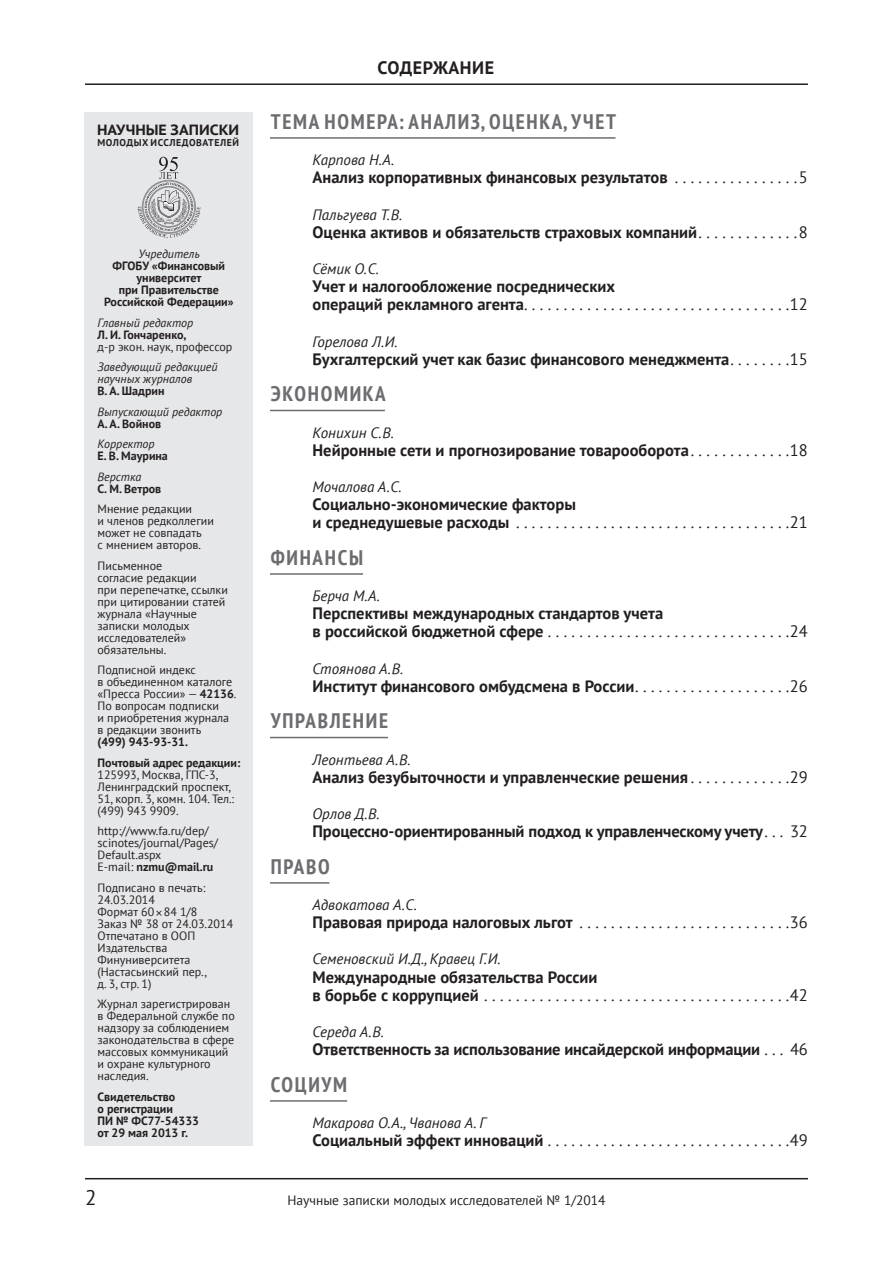
<style>
.page{position:relative;width:893px;height:1263px;background:#fff}
.page>*{position:absolute;margin:0;border:0;box-sizing:border-box;transform-origin:0 0}
.t1{font:700 condensed 21px "PT Sans";letter-spacing:.08em;color:#6c6d70}
.t2{font:21px "PT Sans";color:#231f20}
.t3{font:700 18px "PT Sans";letter-spacing:.03em;color:#231f20}
.t4{font:700 16.5px/18.1px "PT Sans";color:#231f20}
.t5{font:16.5px "PT Sans";color:#231f20}
.t6{font:italic 15px "PT Sans";color:#231f20}
.t7{font:700 14.7px "PT Sans Caption";color:#231f20}
.t8{font:13.5px "PT Sans";color:#231f20}
.t9{font:12px/12px "PT Sans";color:#231f20}
.t10{font:700 12px/12px "PT Sans";color:#231f20}
.t11{font:italic 12px/12px "PT Sans";color:#231f20}
.t12{font:700 9.9px "PT Sans";letter-spacing:.055em;color:#231f20}
.s1{font-weight:700}
</style>
<div class="page">
<hr style="left:85px;top:1178px;width:723px;height:1px;background:#231f20">
<hr style="left:85px;top:83px;width:723px;height:2px;background:#231f20">
<div style="left:85px;top:112px;width:168px;height:1034px;background:#e6e7e9"></div>
<hr style="left:270px;top:137px;width:345px;height:2px;background:#6c6d70">
<hr style="left:270px;top:410px;width:115px;height:1px;background:#6c6d70">
<hr style="left:270px;top:573px;width:93px;height:2px;background:#6c6d70">
<hr style="left:270px;top:737px;width:118px;height:1px;background:#6c6d70">
<hr style="left:270px;top:882px;width:59px;height:2px;background:#6c6d70">
<hr style="left:270px;top:1100px;width:77px;height:2px;background:#6c6d70">
<svg style="left:137px;top:157px;width:64px;height:81px"></svg>
<p class="t7" style="left:97px;top:120px;width:144px">НАУЧНЫЕ ЗАПИСКИ</p>
<p class="t12" style="left:97px;top:136px;width:143px">молодых исследователей</p>
<p class="t11" style="left:138px;top:248px;width:63px">Учредитель</p>
<p class="t10" style="left:104px;top:260px;width:131px;text-align:center">ФГОБУ «Финансовый университет<br>при Правительстве<br>Российской Федерации»</p>
<p class="t11" style="left:98px;top:316px;width:97px">Главный редактор</p>
<p class="t10" style="left:98px;top:328px;width:90px">Л. И. Гончаренко,</p>
<p class="t9" style="left:98px;top:340px;width:136px">д-р экон. наук, профессор</p>
<p class="t11" style="left:98px;top:361px;width:122px">Заведующий редакцией научных журналов</p>
<p class="t10" style="left:98px;top:385px;width:68px">В. А. Шадрин</p>
<p class="t11" style="left:98px;top:405px;width:126px">Выпускающий редактор</p>
<p class="t10" style="left:98px;top:417px;width:65px">А. А. Войнов</p>
<p class="t11" style="left:98px;top:438px;width:59px">Корректор</p>
<p class="t10" style="left:98px;top:450px;width:72px">Е. В. Маурина</p>
<p class="t11" style="left:98px;top:470px;width:45px">Верстка</p>
<p class="t10" style="left:98px;top:482px;width:65px">С. М. Ветров</p>
<p class="t9" style="left:98px;top:503px;width:118px">Мнение редакции<br>и членов редколлегии может не совпадать<br>с мнением авторов.</p>
<p class="t9" style="left:98px;top:559px;width:132px">Письменное<br>согласие редакции<br>при перепечатке, ссылки при цитировании статей журнала «Научные записки молодых исследователей» обязательны.</p>
<p class="t9" style="left:98px;top:664px;width:140px">Подписной индекс<br>в объединенном каталоге «Пресса России» — <span class="s1">42136</span>.<br>По вопросам подписки<br>и приобретения журнала в редакции звонить</p>
<p class="t10" style="left:98px;top:732px;width:144px;line-height:20.5px">(499) 943-93-31.<br>Почтовый адрес редакции:</p>
<p class="t9" style="left:98px;top:768px;width:138px">125993, Москва, ГПС-3,<br>Ленинградский проспект,<br>51, корп. 3, комн. 104. Тел.: (499) 943 9909.</p>
<p class="t9" style="left:98px;top:825px;width:122px">http://www.fa.ru/dep/ scinotes/journal/Pages/<br>Default.aspx<br>E-mail: <span class="s1">nzmu@mail.ru</span></p>
<p class="t9" style="left:98px;top:881px;width:137px">Подписано в печать:<br>24.03.2014<br>Формат 60 84 1/8<br>Заказ № 38 от 24.03.2014<br>Отпечатано в ООП<br>Издательства<br>Финуниверситета (Настасьинский пер.,<br>д. 3, стр. 1)</p>
<p class="t9" style="left:98px;top:998px;width:139px">Журнал зарегистрирован в Федеральной службе по надзору за соблюдением законодательства в сфере массовых коммуникаций и охране культурного наследия.</p>
<p class="t10" style="left:98px;top:1090px;width:103px">Свидетельство<br>о регистрации<br>ПИ № ФС77-54333 от 29 мая 2013 г.</p>
<h2 class="t3" style="left:378px;top:55px;width:118px">содержание</h2>
<h1 class="t1" style="left:271px;top:107px;width:347px">ТЕМА НОМЕРА: АНАЛИЗ, ОЦЕНКА, УЧЕТ</h1>
<p class="t6" style="left:313px;top:150px;width:83px">Карпова Н.А.</p>
<h3 class="t4" style="left:313px;top:168px;width:357px">Анализ корпоративных финансовых результатов</h3>
<h3 class="t5" style="left:799px;top:167px;width:10px">5</h3>
<p class="t6" style="left:313px;top:205px;width:91px">Пальгуева Т.В.</p>
<h3 class="t4" style="left:313px;top:223px;width:386px">Оценка активов и обязательств страховых компаний</h3>
<h3 class="t5" style="left:799px;top:221px;width:10px">8</h3>
<p class="t6" style="left:313px;top:259px;width:68px">Сёмик О.С.</p>
<h3 class="t4" style="left:313px;top:277px;width:304px">Учет и налогообложение посреднических операций рекламного агента</h3>
<h3 class="t5" style="left:790px;top:294px;width:19px">12</h3>
<p class="t6" style="left:313px;top:332px;width:87px">Горелова Л.И.</p>
<h3 class="t4" style="left:313px;top:350px;width:418px">Бухгалтерский учет как базис финансового менеджмента</h3>
<h3 class="t5" style="left:790px;top:348px;width:19px">15</h3>
<h1 class="t1" style="left:271px;top:380px;width:26px">Экономика</h1>
<p class="t6" style="left:313px;top:423px;width:83px">Конихин С.В.</p>
<h3 class="t4" style="left:313px;top:441px;width:378px">Нейронные сети и прогнозирование товарооборота</h3>
<h3 class="t5" style="left:790px;top:439px;width:19px">18</h3>
<p class="t6" style="left:313px;top:477px;width:91px">Мочалова А.С.</p>
<h3 class="t4" style="left:313px;top:495px;width:265px">Социально-экономические факторы и среднедушевые расходы</h3>
<h3 class="t5" style="left:790px;top:512px;width:19px">21</h3>
<h1 class="t1" style="left:271px;top:544px;width:29px">финан</h1>
<h1 class="t1" style="left:338px;top:544px;width:27px">сы</h1>
<p class="t6" style="left:313px;top:586px;width:69px">Берча М.А.</p>
<h3 class="t4" style="left:313px;top:604px;width:352px">Перспективы международных стандартов учета в российской бюджетной сфере</h3>
<h3 class="t5" style="left:790px;top:621px;width:19px">24</h3>
<p class="t6" style="left:313px;top:659px;width:92px">Стоянова А.В.</p>
<h3 class="t4" style="left:313px;top:677px;width:323px">Институт финансового омбудсмена в России</h3>
<h3 class="t5" style="left:790px;top:675px;width:19px">26</h3>
<h1 class="t1" style="left:271px;top:707px;width:72px">управление</h1>
<p class="t6" style="left:313px;top:750px;width:99px">Леонтьева А.В.</p>
<h3 class="t4" style="left:313px;top:768px;width:377px">Анализ безубыточности и управленческие решения</h3>
<h3 class="t5" style="left:790px;top:766px;width:19px">29</h3>
<p class="t6" style="left:313px;top:804px;width:69px">Орлов Д.В.</p>
<h3 class="t4" style="left:313px;top:822px;width:452px">Процессно-ориентированный подход к управленческому учету</h3>
<h3 class="t5" style="left:790px;top:821px;width:19px">32</h3>
<h1 class="t1" style="left:271px;top:852px;width:60px">ПРАВО</h1>
<p class="t6" style="left:313px;top:895px;width:106px">Адвокатова А.С.</p>
<h3 class="t4" style="left:313px;top:913px;width:262px">Правовая природа налоговых льгот</h3>
<h3 class="t5" style="left:790px;top:912px;width:19px">36</h3>
<p class="t6" style="left:313px;top:950px;width:189px">Семеновский И.Д., Кравец Г.И.</p>
<h3 class="t4" style="left:313px;top:967px;width:287px">Международные обязательства России в борьбе с коррупцией</h3>
<h3 class="t5" style="left:790px;top:984px;width:19px">42</h3>
<p class="t6" style="left:313px;top:1022px;width:73px">Середа А.В.</p>
<h3 class="t4" style="left:313px;top:1040px;width:449px">Ответственность за использование инсайдерской информации</h3>
<h3 class="t5" style="left:790px;top:1039px;width:19px">46</h3>
<h1 class="t1" style="left:271px;top:1070px;width:25px">социум</h1>
<p class="t6" style="left:313px;top:1113px;width:175px">Макарова О.А., Чванова А. Г</p>
<h3 class="t4" style="left:313px;top:1131px;width:233px">Социальный эффект инноваций</h3>
<h3 class="t5" style="left:790px;top:1130px;width:19px">49</h3>
<h1 class="t2" style="left:85px;top:1184px;width:13px">2</h1>
<p class="t8" style="left:287px;top:1191px;width:320px">Научные записки молодых исследователей № 1/2014</p>
</div>
